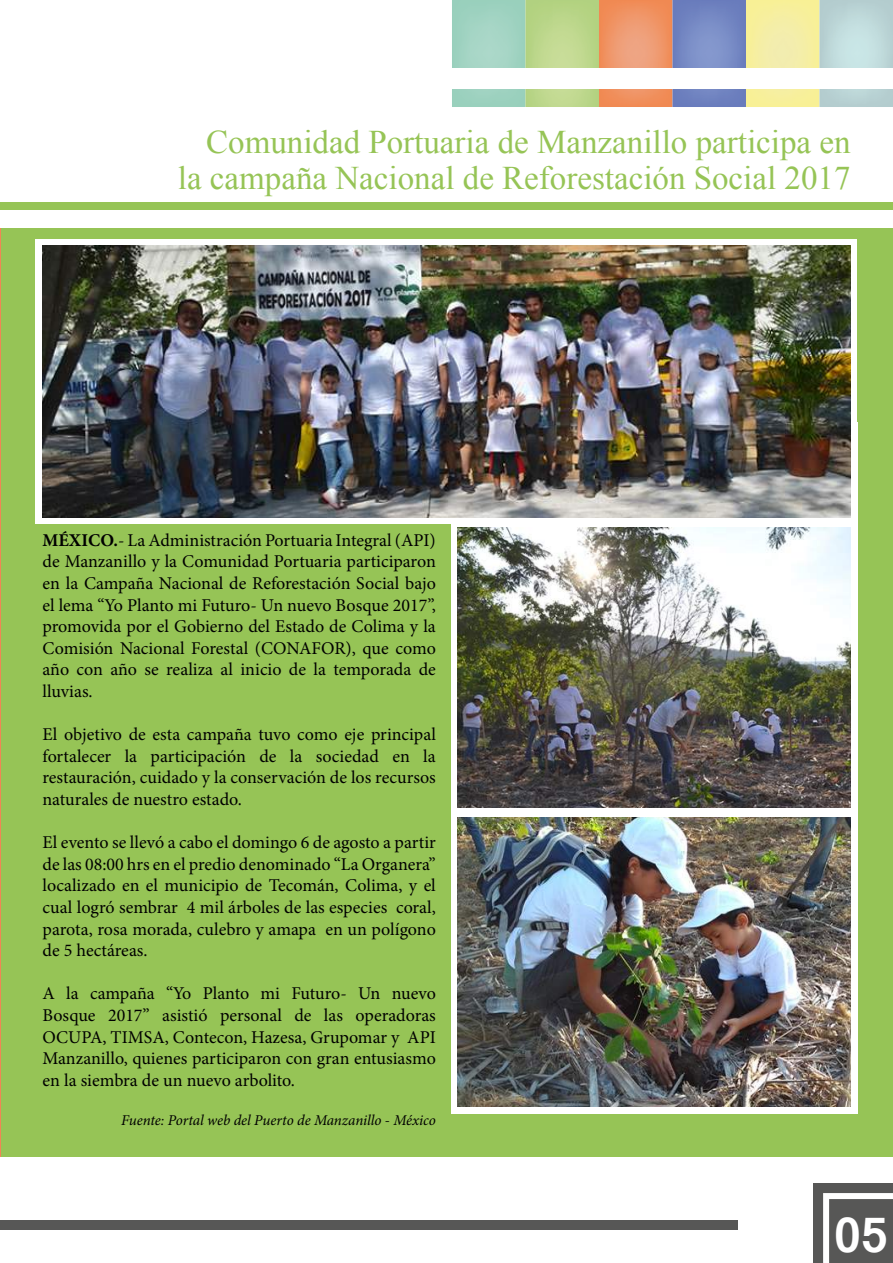
<style>
.page{position:relative;width:893px;height:1263px;background:#fff}
.page>*{position:absolute;margin:0;border:0;box-sizing:border-box;transform-origin:0 0}
.t1{font:700 46.5px "Kartika";color:#fff}
.t2{font:33px/36px "Iskoola Pota";color:#96c456;text-align:right}
.t3{font:18px/21.6px "Minion Pro";color:#000;text-align:justify}
.t4{font:italic 15px "Minion Pro";letter-spacing:-.005em;color:#000}
.s1{font-weight:700}
</style>
<div class="page">
<img style="left:452px;top:0;width:441px;height:107px">
<div style="left:0;top:68px;width:893px;height:20px;background:#fff"></div>
<div style="left:0;top:1220px;width:738px;height:9px;background:#575756"></div>
<div style="left:813px;top:1183px;width:80px;height:80px;background:#575756"></div>
<svg style="left:823px;top:1193px;width:70px;height:70px"></svg>
<div style="left:0;top:202px;width:893px;height:7px;background:#96c456"></div>
<div style="left:0;top:229px;width:893px;height:928px;background:#96c456"></div>
<div style="left:36px;top:239px;width:821px;height:284px;background:#fff"></div>
<div style="left:451px;top:422px;width:406px;height:692px;background:#fff"></div>
<img style="left:43px;top:245px;width:807px;height:272px">
<img style="left:457px;top:817px;width:393px;height:289px">
<img style="left:457px;top:527px;width:393px;height:281px">
<h2 class="t2" style="left:178px;top:124px;width:674px">Comunidad Portuaria de Manzanillo participa en la campaña Nacional de Reforestación Social 2017</h2>
<p class="t3" style="left:43px;top:529px;width:395px"><span class="s1">MÉXICO.</span>- La Administración Portuaria Integral (API) de Manzanillo y la Comunidad Portuaria participaron en la Campaña Nacional de Reforestación Social bajo el lema “Yo Planto mi Futuro- Un nuevo Bosque 2017”, promovida por el Gobierno del Estado de Colima y la Comisión Nacional Forestal (CONAFOR), que como año con año se realiza al inicio de la temporada de lluvias.</p>
<p class="t3" style="left:43px;top:724px;width:395px">El objetivo de esta campaña tuvo como eje principal fortalecer la participación de la sociedad en la restauración, cuidado y la conservación de los recursos naturales de nuestro estado.</p>
<p class="t3" style="left:43px;top:832px;width:395px">El evento se llevó a cabo el domingo 6 de agosto a partir de las 08:00 hrs en el predio denominado “La Organera” localizado en el municipio de Tecomán, Colima, y el cual logró sembrar 4 mil árboles de las especies coral, parota, rosa morada, culebro y amapa en un polígono de 5 hectáreas.</p>
<p class="t3" style="left:43px;top:983px;width:395px">A la campaña “Yo Planto mi Futuro- Un nuevo Bosque 2017” asistió personal de las operadoras OCUPA, TIMSA, Contecon, Hazesa, Grupomar y API Manzanillo, quienes participaron con gran entusiasmo en la siembra de un nuevo arbolito.</p>
<p class="t4" style="left:121px;top:1110px;width:316px">Fuente: Portal web del Puerto de Manzanillo - México</p>
<h1 class="t1" style="left:834px;top:1206px;width:55px">05</h1>
</div>
